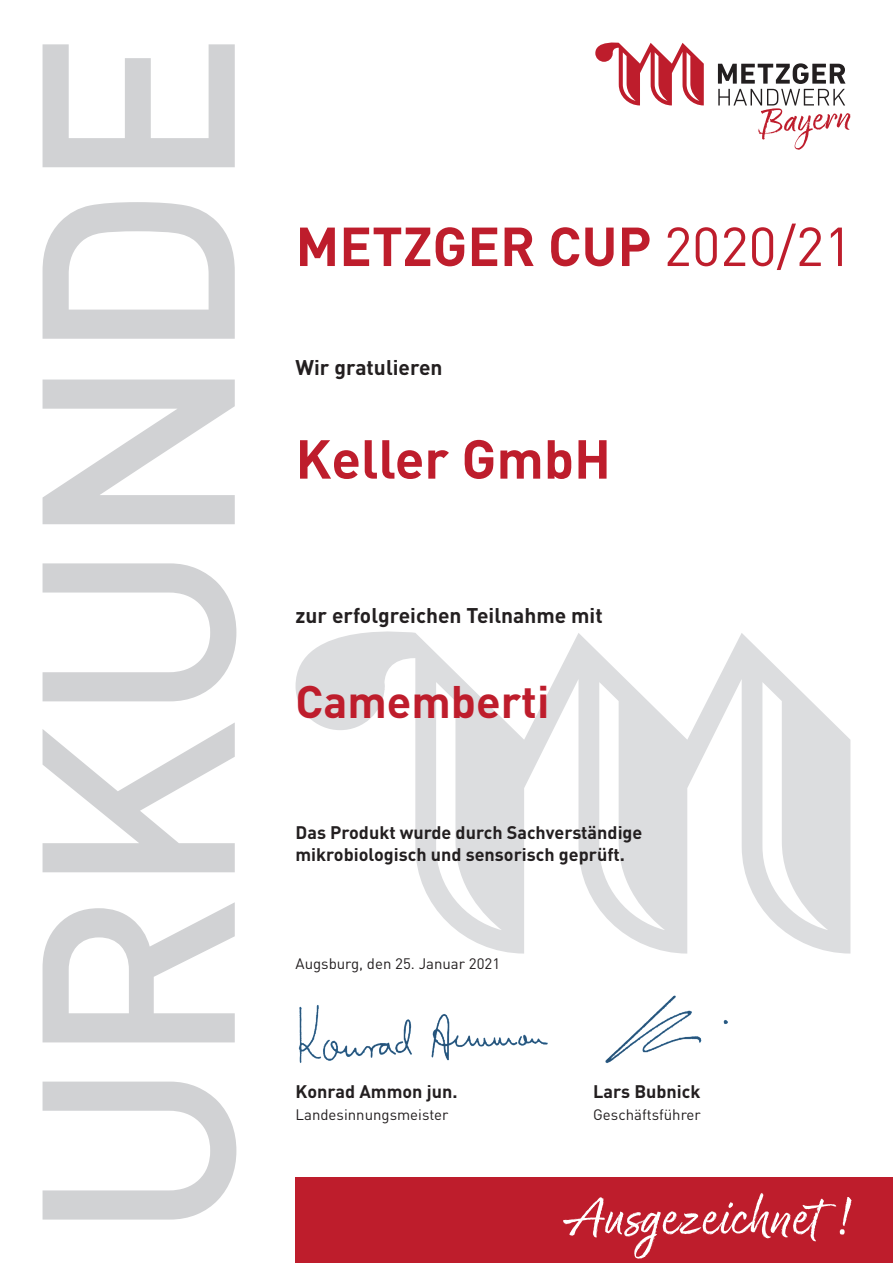
<style>
.page{position:relative;width:893px;height:1263px;background:#fff}
.page>*{position:absolute;margin:0;border:0;box-sizing:border-box;transform-origin:0 0}
.t1{font:500 270px "DIN";letter-spacing:-.03em;color:#d1d2d4}
.t2{font:60px "Good Karma";color:#fff}
.t3{font:700 54px "DIN";color:#be1d2c}
.t4{font:700 45px "DIN";color:#be1d2c}
.t5{font:700 21px "DIN";color:#231f20}
.t6{font:700 18px/21.6px "DIN";color:#231f20}
.t7{font:15px "DIN";color:#231f20}
.s1{font-weight:400}
</style>
<div class="page">
<svg style="left:296px;top:631px;width:554px;height:322px"></svg>
<svg style="left:595px;top:42px;width:109px;height:63px"></svg>
<svg style="left:718px;top:63px;width:132px;height:87px"></svg>
<div style="left:296px;top:1178px;width:597px;height:85px;background:#be1d2c"></div>
<img style="left:298px;top:1005px;width:250px;height:58px">
<img style="left:605px;top:995px;width:123px;height:68px">
<h1 class="t1" style="left:-35px;top:1242px;width:1214px;rotate:-90deg">Urkunde</h1>
<h3 class="t3" style="left:296px;top:211px;width:558px">Metzger Cup <span class="s1">2020/21</span></h3>
<p class="t5" style="left:296px;top:353px;width:149px">Wir gratulieren</p>
<h3 class="t3" style="left:296px;top:424px;width:317px">Keller GmbH</h3>
<p class="t5" style="left:296px;top:602px;width:309px">zur erfolgreichen Teilnahme mit</p>
<h3 class="t4" style="left:296px;top:672px;width:255px">Camemberti</h3>
<p class="t6" style="left:296px;top:821px;width:348px">Das Produkt wurde durch Sachverständige mikrobiologisch und sensorisch geprüft.</p>
<p class="t7" style="left:296px;top:954px;width:206px">Augsburg, den 25. Januar 2021</p>
<p class="t6" style="left:296px;top:1080px;width:163px">Konrad Ammon jun.</p>
<p class="t6" style="left:593px;top:1080px;width:109px">Lars Bubnick</p>
<p class="t7" style="left:296px;top:1105px;width:154px">Landesinnungsmeister</p>
<p class="t7" style="left:593px;top:1105px;width:109px">Geschäftsführer</p>
<h2 class="t2" style="left:563px;top:1182px;width:289px">Ausgezeichnet !</h2>
</div>
